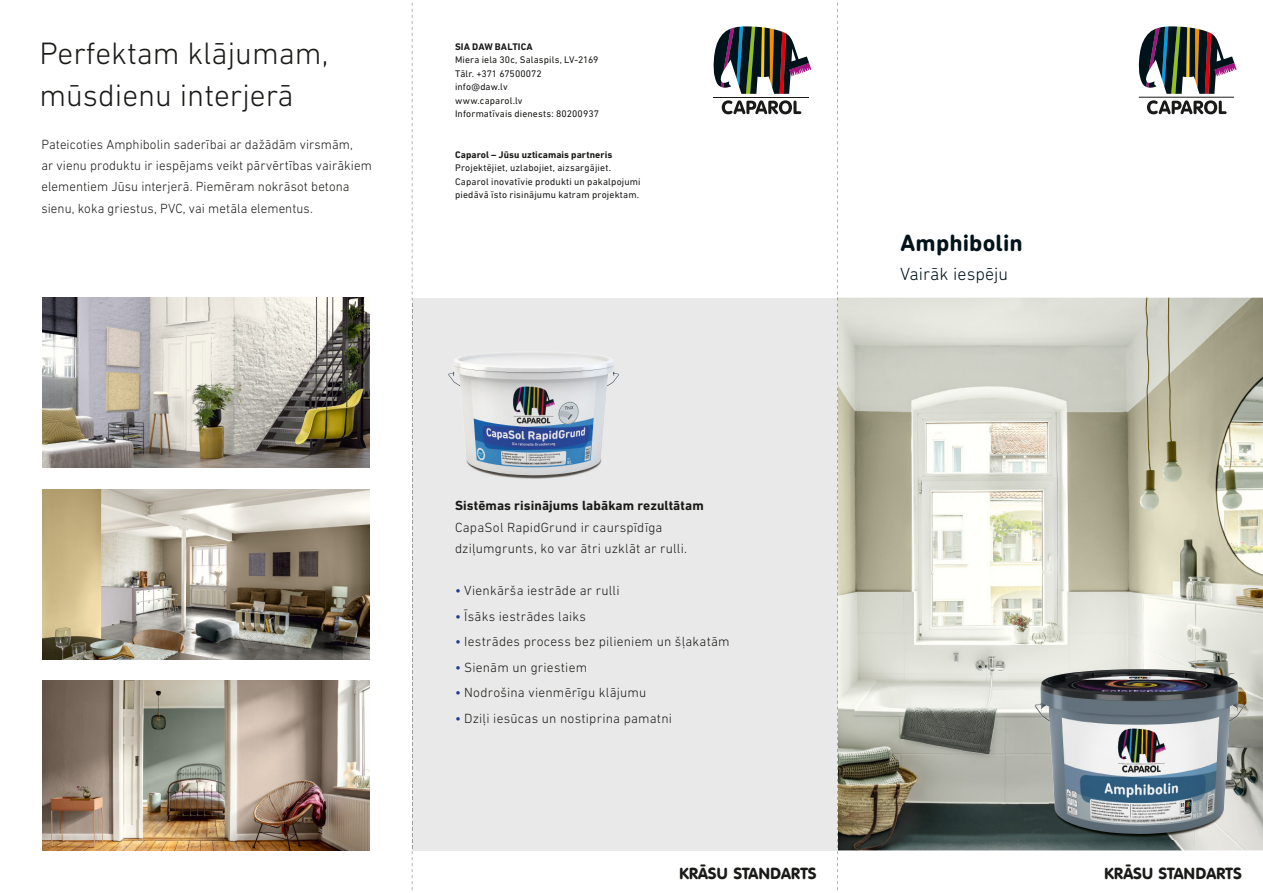
<style>
.page{position:relative;width:1263px;height:893px;background:#fff}
.page>*{position:absolute;margin:0;border:0;box-sizing:border-box;transform-origin:0 0}
.t1{font:300 31.5px/42.5px "DIN Next LT Pro";color:#1a1a18}
.t2{font:700 24px "DIN Next Rounded LT Pro";letter-spacing:.005em;color:#00121a}
.t3{font:300 18px "DIN Next Rounded LT Pro";color:#00121a}
.t4{font:15.75px "VAG Rounded TL";color:#1a1a18}
.t5{font:300 13.5px/21.3px "DIN Next LT Pro";letter-spacing:.01em;color:#1a1a18}
.t6{font:700 13.5px "DIN Next LT Pro";letter-spacing:.005em;color:#1a1a18}
.t7{font:9.75px/13.5px "DIN Next LT Pro";letter-spacing:.015em;color:#1a1a18}
.t8{font:700 9.75px "DIN Next LT Pro";letter-spacing:.01em;color:#1a1a18}
.s1{font-weight:400;color:#213b90}
</style>
<div class="page">
<img style="left:838px;top:298px;width:425px;height:552px">
<div style="left:412px;top:298px;width:426px;height:552px;background:#e9e9e9"></div>
<img style="left:494px;top:475px;width:80px;height:4px">
<img style="left:1049px;top:834px;width:179px;height:6px">
<svg style="left:722px;top:100px;width:79px;height:14px"></svg>
<hr style="left:714px;top:97px;width:95px;height:1px;background:#1a1a18">
<svg style="left:714px;top:26px;width:97px;height:68px"></svg>
<svg style="left:1147px;top:100px;width:79px;height:14px"></svg>
<hr style="left:1139px;top:97px;width:95px;height:1px;background:#1a1a18">
<svg style="left:1139px;top:26px;width:97px;height:68px"></svg>
<img style="left:43px;top:298px;width:327px;height:170px">
<img style="left:43px;top:489px;width:327px;height:170px">
<img style="left:43px;top:680px;width:327px;height:170px">
<img style="left:448px;top:353px;width:171px;height:122px">
<img style="left:1034px;top:669px;width:211px;height:165px">
<svg style="left:412px;top:3px;width:1px;height:887px"></svg>
<svg style="left:837px;top:3px;width:1px;height:887px"></svg>
<h1 class="t1" style="left:39px;top:32px;width:291px">Perfektam klājumam, mūsdienu interjerā</h1>
<p class="t8" style="left:455px;top:41px;width:79px">SIA DAW BALTICA</p>
<p class="t7" style="left:455px;top:53px;width:145px">Miera iela 30c, Salaspils, LV-2169<br>Tālr. +371 67500072<br>info@daw.lv<br>www.caparol.lv<br>Informatīvais dienests: 80200937</p>
<p class="t8" style="left:455px;top:149px;width:159px">Caparol – Jūsu uzticamais partneris</p>
<p class="t7" style="left:455px;top:161px;width:187px">Projektējiet, uzlabojiet, aizsargājiet.<br>Caparol inovatīvie produkti un pakalpojumi piedāvā īsto risinājumu katram projektam.</p>
<p class="t5" style="left:41px;top:133px;width:332px">Pateicoties Amphibolin saderībai ar dažādām virsmām,<br>ar vienu produktu ir iespējams veikt pārvērtības vairākiem elementiem Jūsu interjerā. Piemēram nokrāsot betona sienu, koka griestus, PVC, vai metāla elementus.</p>
<p class="t6" style="left:455px;top:498px;width:250px">Sistēmas risinājums labākam rezultātam</p>
<p class="t5" style="left:455px;top:516px;width:234px">CapaSol RapidGrund ir caurspīdīga dziļumgrunts, ko var ātri uzklāt ar rulli.</p>
<p class="t5" style="left:455px;top:580px;width:166px"><span class="s1">•</span> Vienkārša iestrāde ar rulli</p>
<p class="t5" style="left:455px;top:605px;width:133px"><span class="s1">•</span> Īsāks iestrādes laiks</p>
<p class="t5" style="left:455px;top:631px;width:276px"><span class="s1">•</span> Iestrādes process bez pilieniem un šļakatām</p>
<p class="t5" style="left:455px;top:656px;width:134px"><span class="s1">•</span> Sienām un griestiem</p>
<p class="t5" style="left:455px;top:682px;width:193px"><span class="s1">•</span> Nodrošina vienmērīgu klājumu</p>
<p class="t5" style="left:455px;top:707px;width:218px"><span class="s1">•</span> Dziļi iesūcas un nostiprina pamatni</p>
<h2 class="t2" style="left:900px;top:229px;width:124px">Amphibolin</h2>
<h3 class="t3" style="left:900px;top:263px;width:110px">Vairāk iespēju</h3>
<p class="t4" style="left:679px;top:863px;width:139px">KRĀSU STANDARTS</p>
<p class="t4" style="left:1104px;top:863px;width:139px">KRĀSU STANDARTS</p>
</div>
